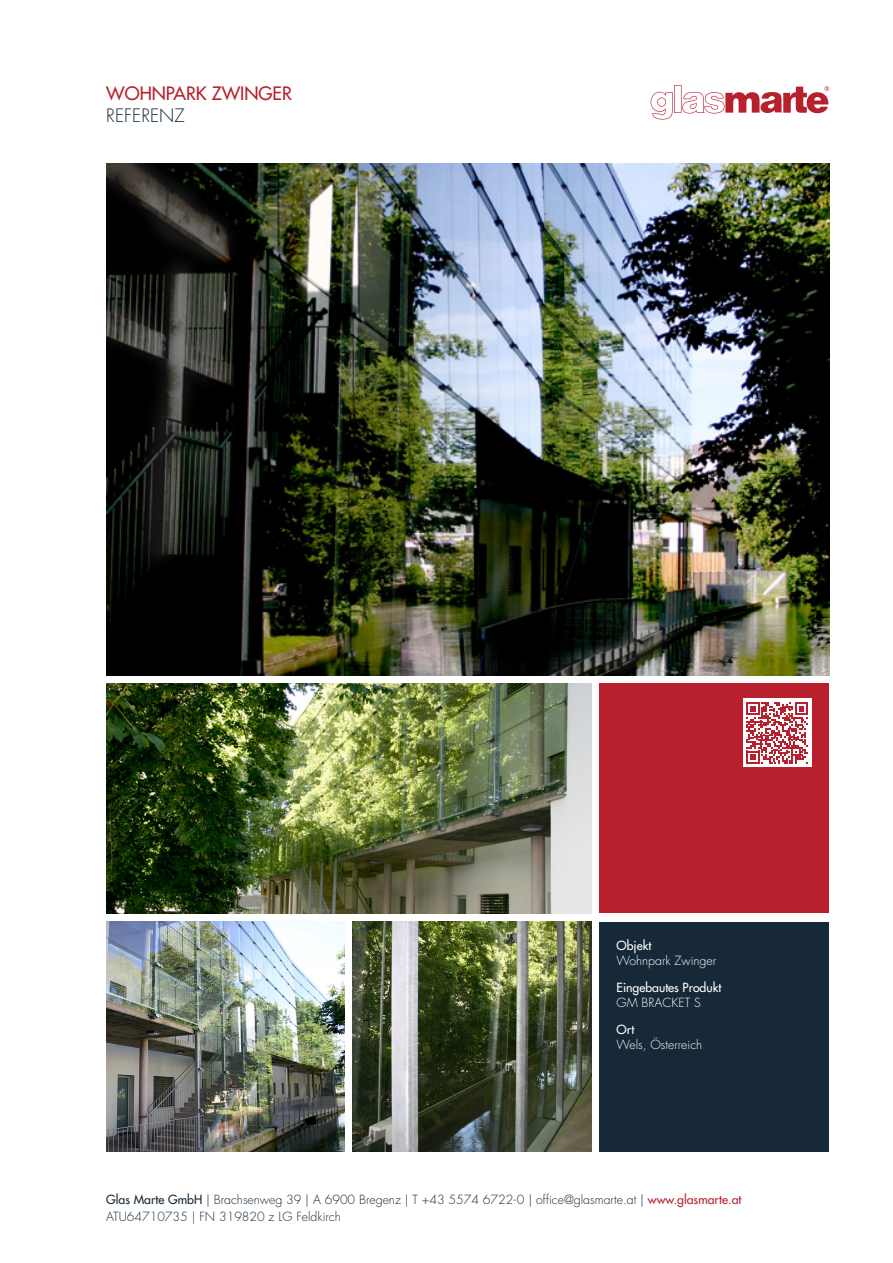
<style>
.page{position:relative;width:893px;height:1263px;background:#fff}
.page>*{position:absolute;margin:0;border:0;box-sizing:border-box;transform-origin:0 0}
.t1{font:500 18px "Futura Std";color:#b9202e}
.t2{font:300 18px "Futura Std";color:#172938}
.t3{font:300 12.3px/16.5px "Futura Std";color:#172938}
.t4{font:300 12.3px "Futura Std";color:#fff}
.t5{font:500 12.3px "Futura Std";color:#fff}
.s1{font-weight:500}
.s2{font-weight:500;color:#b9202e}
</style>
<div class="page">
<div style="left:600px;top:922px;width:229px;height:229px;background:#172938"></div>
<svg style="left:651px;top:85px;width:178px;height:35px"></svg>
<img style="left:106px;top:164px;width:723px;height:511px">
<img style="left:106px;top:684px;width:485px;height:229px">
<div style="left:600px;top:684px;width:229px;height:229px;background:#b9202e"></div>
<div style="left:743px;top:699px;width:68px;height:68px;background:#fff"></div>
<svg style="left:746px;top:702px;width:62px;height:62px"></svg>
<img style="left:106px;top:922px;width:239px;height:229px">
<img style="left:353px;top:922px;width:238px;height:229px">
<h1 class="t1" style="left:106px;top:82px;width:187px">WOHNPARK ZWINGER</h1>
<h1 class="t2" style="left:106px;top:104px;width:80px">REFERENZ</h1>
<p class="t5" style="left:617px;top:938px;width:36px">Objekt</p>
<p class="t4" style="left:617px;top:953px;width:101px">Wohnpark Zwinger</p>
<p class="t5" style="left:617px;top:980px;width:106px">Eingebautes Produkt</p>
<p class="t4" style="left:617px;top:995px;width:86px">GM BRACKET S</p>
<p class="t5" style="left:617px;top:1022px;width:19px">Ort</p>
<p class="t4" style="left:617px;top:1037px;width:87px">Wels, Österreich</p>
<p class="t3" style="left:106px;top:1192px;width:637px"><span class="s1">Glas Marte GmbH</span> | Brachsenweg 39 | A 6900 Bregenz | T +43 5574 6722-0 | office@glasmarte.at | <span class="s2">www.glasmarte.at<br></span>ATU64710735 | FN 319820 z LG Feldkirch</p>
</div>
